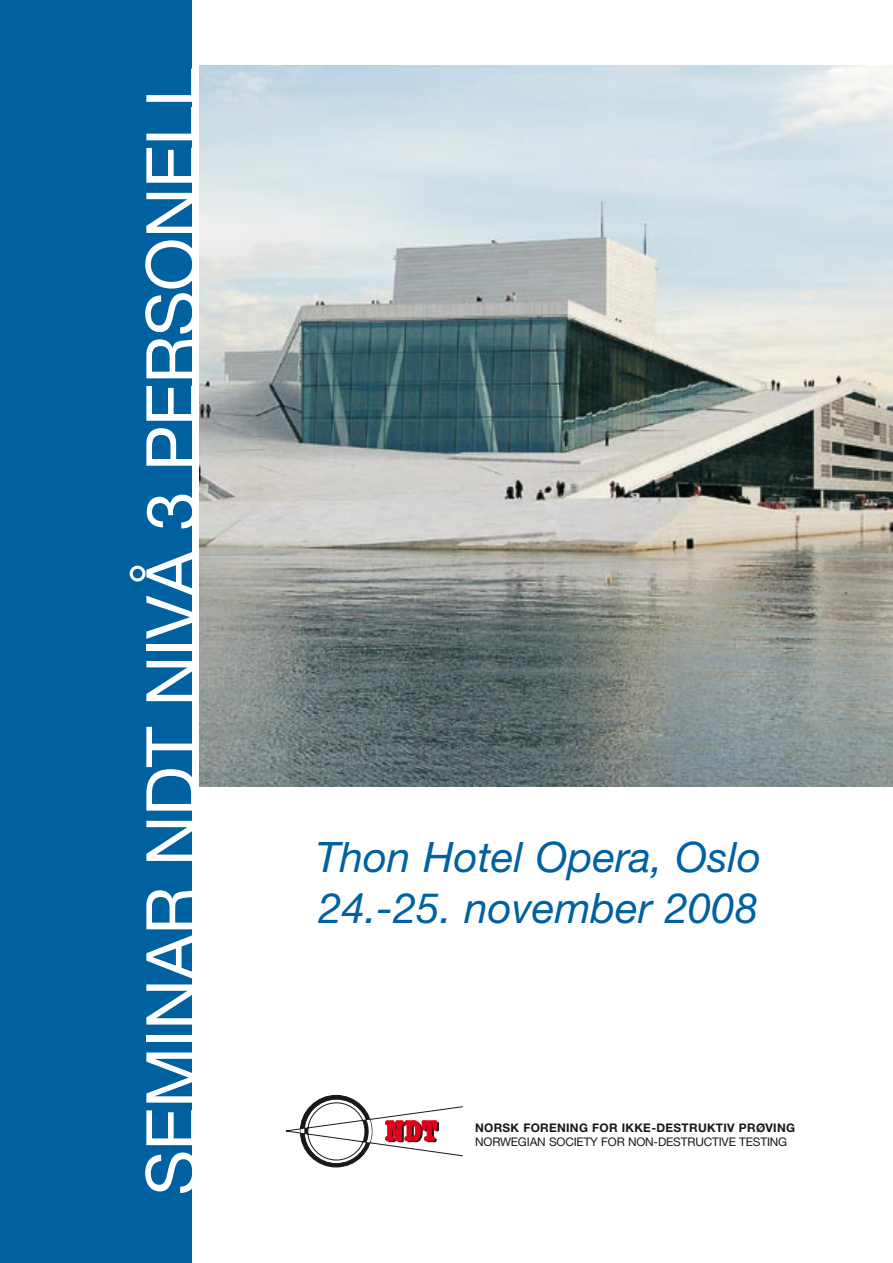
<style>
.page{position:relative;width:893px;height:1263px;background:#fff}
.page>*{position:absolute;margin:0;border:0;box-sizing:border-box;transform-origin:0 0}
.t1{font:70.5px "Helvetica Neue";letter-spacing:-.01em;color:#fff}
.t2{font:italic 42px/50.4px "Helvetica Neue";color:#0061a1}
.t3{font:11.85px "Helvetica Neue";letter-spacing:-.015em;color:#1a171b}
.t4{font:700 11.85px "Helvetica Neue";letter-spacing:.025em;color:#1a171b}
</style>
<div class="page">
<img style="left:199px;top:66px;width:694px;height:721px">
<svg style="left:300px;top:1095px;width:72px;height:72px"></svg>
<svg style="left:285px;top:1102px;width:178px;height:58px"></svg>
<div style="left:0;top:0;width:191px;height:1263px;background:#0061a1"></div>
<h1 class="t1" style="left:130px;top:1195px;width:1129px;rotate:-90deg">SEMI NAR NDT NIVÅ 3 PERSONELL</h1>
<h2 class="t2" style="left:316px;top:831px;width:447px">Thon Hotel Opera, Oslo<br>24.-25. november 2008</h2>
<p class="t4" style="left:475px;top:1120px;width:321px">NORSK FORENING FOR IKKE-DESTRUKTIV PRØVING</p>
<p class="t3" style="left:475px;top:1135px;width:314px">NORWEGIAN SOCIETY FOR N ON -DESTRUCTIVE TESTIN G</p>
</div>
